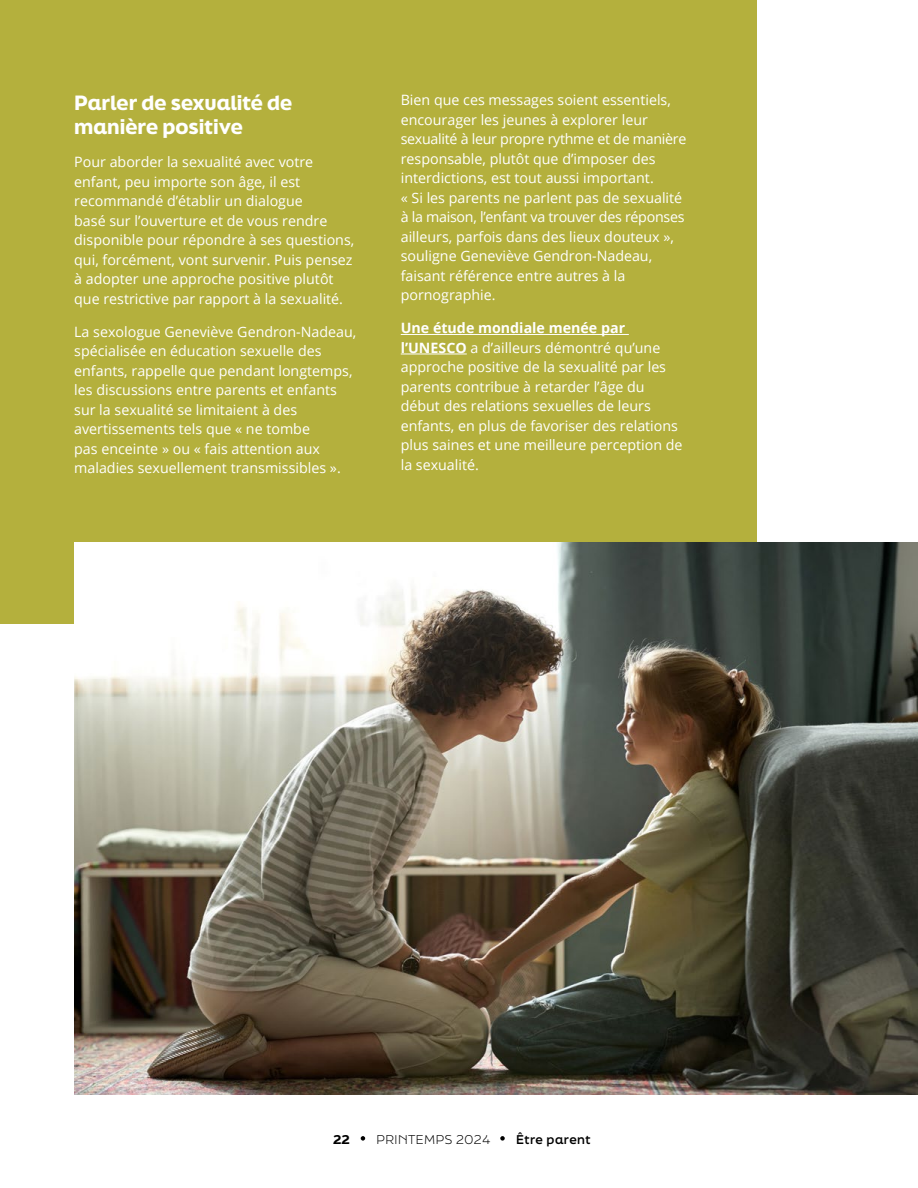
<style>
.page{position:relative;width:918px;height:1188px;background:#fff}
.page>*{position:absolute;margin:0;border:0;box-sizing:border-box;transform-origin:0 0}
.t1{font:900 19.5px/24px "Final Six";color:#fff}
.t2{font:14.25px/19.5px "Open Sans";color:#fff}
.t3{font:300 12px "Final Six";letter-spacing:.04em;color:#000}
.t4{font:700 12px "Final Six";letter-spacing:.04em;color:#000}
.t5{font:900 12px "Final Six";color:#000}
.s1{font-weight:700}
</style>
<div class="page">
<div style="left:0;top:0;width:756px;height:624px;background:#b4b03d"></div>
<hr style="left:401px;top:334px;width:228px;height:1px;background:#fff">
<hr style="left:401px;top:354px;width:66px;height:1px;background:#fff">
<img style="left:74px;top:543px;width:843px;height:551px">
<svg style="left:361px;top:1136px;width:4px;height:5px"></svg>
<svg style="left:500px;top:1136px;width:5px;height:5px"></svg>
<h1 class="t1" style="left:74px;top:90px;width:219px">Parler de sexualité de manière positive</h1>
<p class="t2" style="left:74px;top:152px;width:282px">Pour aborder la sexualité avec votre enfant, peu importe son âge, il est recommandé d’établir un dialogue<br>basé sur l’ouverture et de vous rendre disponible pour répondre à ses questions, qui, forcément, vont survenir. Puis pensez à adopter une approche positive plutôt que restrictive par rapport à la sexualité.</p>
<p class="t2" style="left:74px;top:321px;width:284px">La sexologue Geneviève Gendron-Nadeau, spécialisée en éducation sexuelle des enfants, rappelle que pendant longtemps, les discussions entre parents et enfants sur la sexualité se limitaient à des avertissements tels que « ne tombe<br>pas enceinte » ou « fais attention aux maladies sexuellement transmissibles ».</p>
<p class="t2" style="left:401px;top:90px;width:287px">Bien que ces messages soient essentiels, encourager les jeunes à explorer leur sexualité à leur propre rythme et de manière responsable, plutôt que d’imposer des interdictions, est tout aussi important.<br>« Si les parents ne parlent pas de sexualité à la maison, l’enfant va trouver des réponses ailleurs, parfois dans des lieux douteux », souligne Geneviève Gendron-Nadeau, faisant référence entre autres à la pornographie.</p>
<p class="t2" style="left:401px;top:318px;width:283px"><span class="s1">Une étude mondiale menée par l’UNESCO</span> a d’ailleurs démontré qu’une approche positive de la sexualité par les parents contribue à retarder l’âge du début des relations sexuelles de leurs enfants, en plus de favoriser des relations plus saines et une meilleure perception de la sexualité.</p>
<p class="t5" style="left:333px;top:1130px;width:18px">22</p>
<p class="t3" style="left:377px;top:1130px;width:116px">PRINTEMPS 2024</p>
<p class="t4" style="left:516px;top:1130px;width:76px">Être parent</p>
</div>
